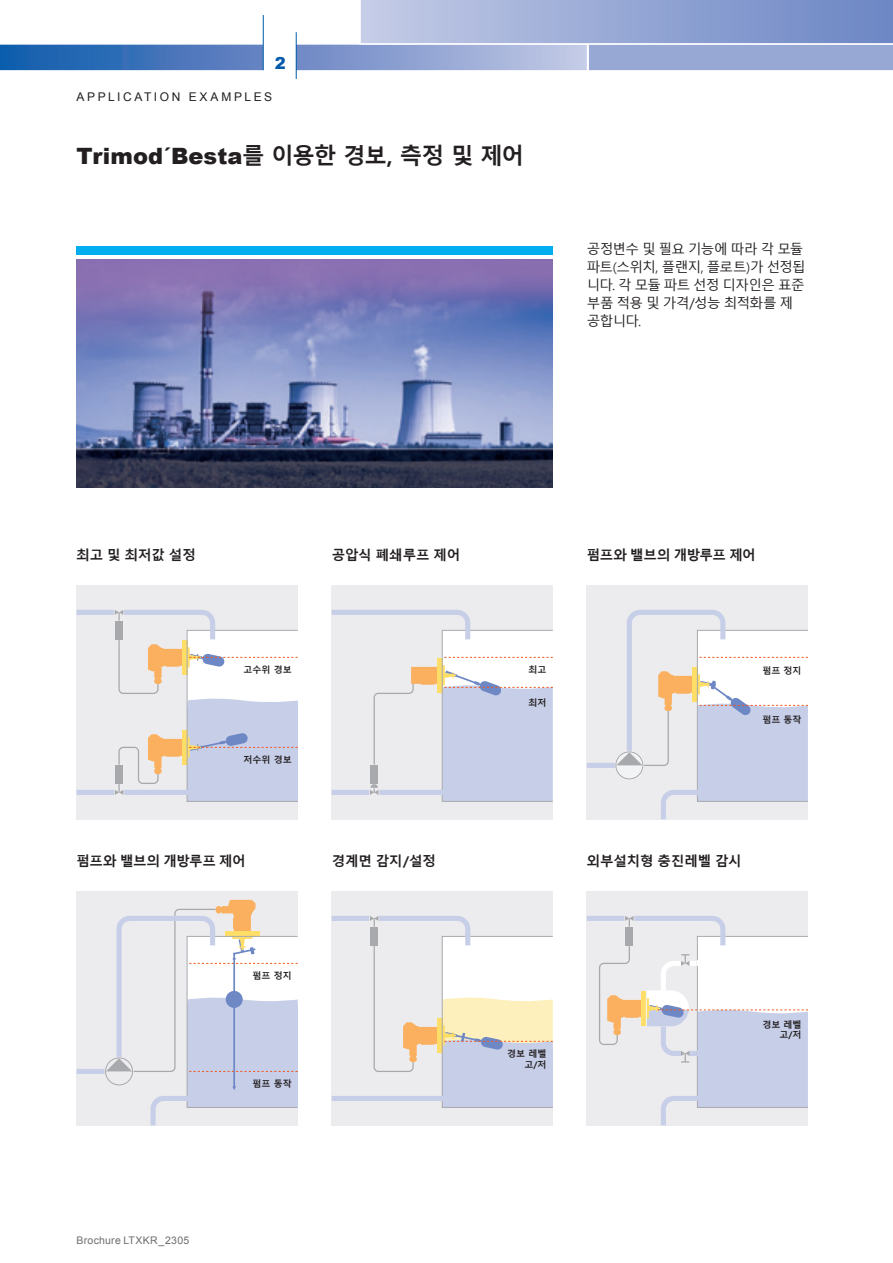
<style>
.page{position:relative;width:893px;height:1263px;background:#fff}
.page>*{position:absolute;margin:0;border:0;box-sizing:border-box;transform-origin:0 0}
.t1{font:900 22.5px "Arial";letter-spacing:.005em;color:#231f20}
.t2{font:900 16.5px "Arial";color:#015aaa}
.t3{font:13.5px/18px "Malgun Gothic";letter-spacing:-.045em;color:#231f20}
.t4{font:700 13.5px "Malgun Gothic";letter-spacing:-.015em;color:#231f20}
.t5{font:700 13.5px "Malgun Gothic";letter-spacing:-.035em;color:#231f20}
.t6{font:12px "Arial";letter-spacing:.21em;color:#231f20}
.t7{font:10.5px "Arial";letter-spacing:.025em;color:#6c6d70}
.t8{font:700 9px/10.8px "Malgun Gothic";color:#231f20;text-align:right}
.s1{font-family:"Malgun Gothic";font-weight:700}
</style>
<div class="page">
<svg style="left:0;top:0;width:893px;height:72px"></svg>
<div style="left:264px;top:38px;width:32px;height:33px;background:#fff"></div>
<hr style="left:263px;top:15px;width:1px;height:55px;background:#015aaa">
<hr style="left:296px;top:32px;width:1px;height:47px;background:#015aaa">
<div style="left:587px;top:891px;width:221px;height:234px;background:#ececee"></div>
<div style="left:77px;top:891px;width:221px;height:234px;background:#ececee"></div>
<div style="left:587px;top:585px;width:221px;height:234px;background:#ececee"></div>
<div style="left:332px;top:585px;width:221px;height:234px;background:#ececee"></div>
<div style="left:77px;top:585px;width:221px;height:234px;background:#ececee"></div>
<svg style="left:728px;top:630px;width:80px;height:478px"></svg>
<svg style="left:77px;top:607px;width:651px;height:467px"></svg>
<svg style="left:115px;top:610px;width:183px;height:97px"></svg>
<svg style="left:148px;top:787px;width:588px;height:338px"></svg>
<div style="left:616px;top:752px;width:27px;height:27px;background:#f2f3f4;border-radius:50%"></div>
<div style="left:615px;top:751px;width:29px;height:29px;border:2px solid #f2f3f4;border-radius:50%"></div>
<div style="left:615px;top:751px;width:28px;height:28px;border:1px solid #a8a9ad;border-radius:50%"></div>
<svg style="left:616px;top:671px;width:192px;height:96px"></svg>
<div style="left:104px;top:1057px;width:30px;height:29px;border:2px solid #ececee;border-radius:50%"></div>
<div style="left:105px;top:1057px;width:28px;height:28px;border:1px solid #a8a9ad;border-radius:50%"></div>
<svg style="left:106px;top:900px;width:192px;height:189px"></svg>
<svg style="left:598px;top:945px;width:210px;height:117px"></svg>
<img style="left:77px;top:259px;width:476px;height:229px">
<div style="left:77px;top:247px;width:476px;height:8px;background:#00aeef"></div>
<p class="t2" style="left:275px;top:51px;width:13px">2</p>
<p class="t6" style="left:77px;top:89px;width:197px">APPLICATION EXAMPLES</p>
<h1 class="t1" style="left:77px;top:139px;width:449px">Trimod´Besta<span class="s1">를 이용한 경보, 측정 및 제어</span></h1>
<p class="t3" style="left:587px;top:240px;width:220px">공정변수 및 필요 기능에 따라 각 모듈 파트(스위치, 플랜지, 플로트)가 선정됩 니다. 각 모듈 파트 선정 디자인은 표준 부품 적용 및 가격/성능 최적화를 제 공합니다.</p>
<p class="t4" style="left:77px;top:547px;width:121px">최고 및 최저값 설정</p>
<p class="t4" style="left:332px;top:547px;width:130px">공압식 폐쇄루프 제어</p>
<p class="t5" style="left:587px;top:547px;width:170px">펌프와 밸브의 개방루프 제어</p>
<p class="t8" style="left:244px;top:665px;width:50px">고수위 경보</p>
<p class="t8" style="left:244px;top:754px;width:50px">저수위 경보</p>
<p class="t8" style="left:528px;top:664px;width:19px">최고</p>
<p class="t8" style="left:762px;top:665px;width:41px">펌프 정지</p>
<p class="t8" style="left:528px;top:697px;width:19px">최저</p>
<p class="t8" style="left:762px;top:714px;width:41px">펌프 동작</p>
<p class="t5" style="left:77px;top:853px;width:170px">펌프와 밸브의 개방루프 제어</p>
<p class="t4" style="left:332px;top:853px;width:106px">경계면 감지/설정</p>
<p class="t4" style="left:587px;top:853px;width:156px">외부설치형 충진레벨 감시</p>
<p class="t7" style="left:77px;top:1233px;width:114px">Brochure LTXKR_2305</p>
<p class="t8" style="left:253px;top:970px;width:41px">펌프 정지</p>
<p class="t8" style="left:253px;top:1078px;width:41px">펌프 동작</p>
<p class="t8" style="left:507px;top:1048px;width:41px">경보 레벨 고/저</p>
<p class="t8" style="left:762px;top:1019px;width:41px">경보 레벨 고/저</p>
</div>
